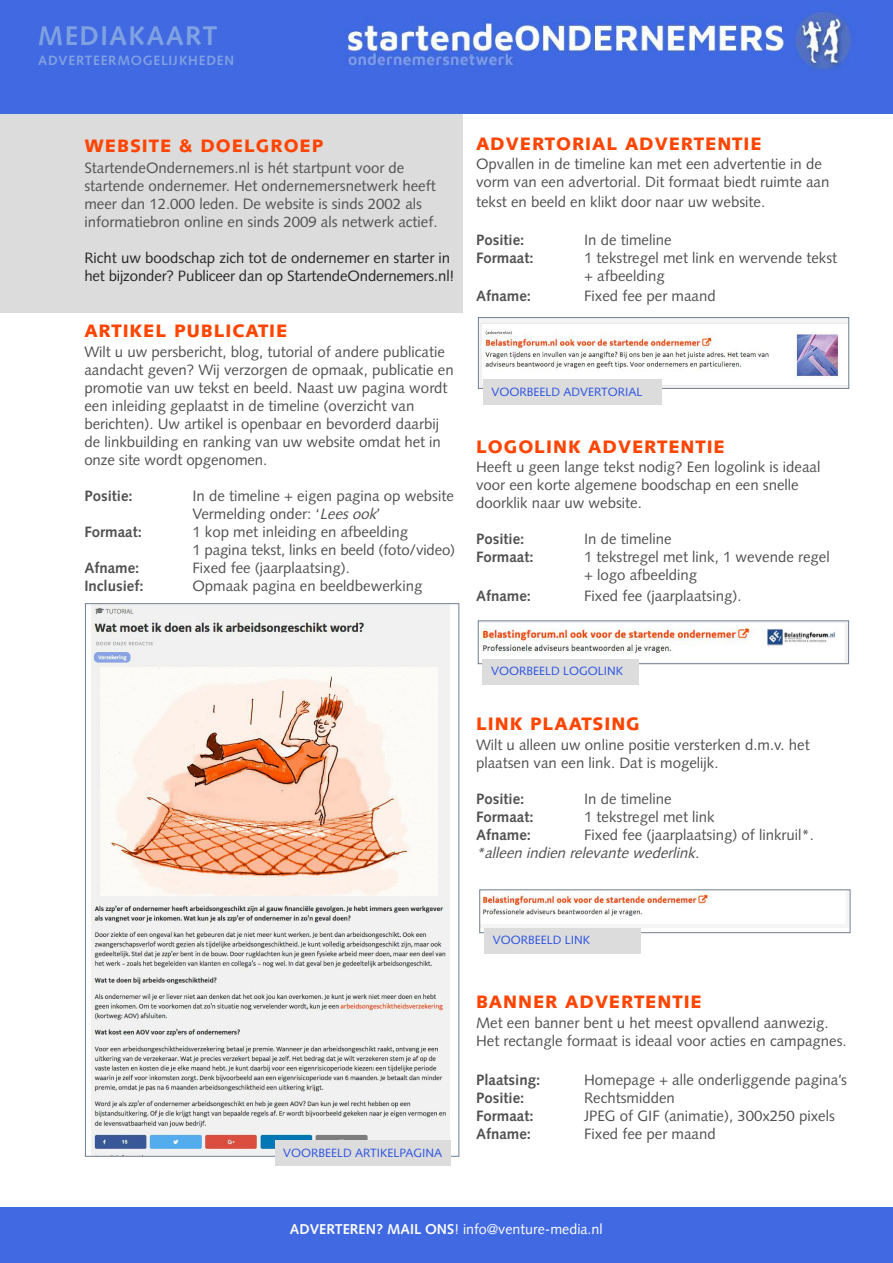
<style>
.page{position:relative;width:893px;height:1263px;background:#fff}
.page>*{position:absolute;margin:0;border:0;box-sizing:border-box;transform-origin:0 0}
.t1{font:700 27px "Syntax LT";letter-spacing:.05em;color:#80a2e1}
.t2{font:900 18px "Syntax LT";letter-spacing:.05em;color:#ff4500}
.t3{font:15px/18px "Syntax LT";color:#525152}
.t4{font:700 15px "Syntax LT";color:#525152}
.t5{font:15px/18px "Syntax LT";letter-spacing:-.01em;color:#272627}
.t6{font:italic 15px "Syntax LT";color:#525152}
.t7{font:14.25px "Syntax LT";color:#fff}
.t8{font:700 13.5px "Syntax LT";letter-spacing:.06em;color:#80a2e1}
.t9{font:12px "Syntax LT";color:#2b52e1}
.s1{font-style:italic}
.s2{font-weight:700}
</style>
<div class="page">
<div style="left:0;top:108px;width:463px;height:205px;background:#dcdcdc"></div>
<div style="left:0;top:1207px;width:893px;height:56px;background:#4169e1"></div>
<div style="left:0;top:0;width:893px;height:114px;background:#4169e1"></div>
<img style="left:339px;top:11px;width:512px;height:59px">
<img style="left:480px;top:622px;width:367px;height:40px">
<div style="left:478px;top:620px;width:371px;height:44px;border:1px solid #708090"></div>
<div style="left:483px;top:659px;width:156px;height:25px;background:#dcdcdc"></div>
<img style="left:91px;top:605px;width:358px;height:550px">
<div style="left:275px;top:1140px;width:175px;height:26px;background:#dcdcdc"></div>
<img style="left:480px;top:320px;width:367px;height:67px">
<div style="left:478px;top:317px;width:371px;height:72px;border:1px solid #708090"></div>
<div style="left:483px;top:380px;width:178px;height:25px;background:#dcdcdc"></div>
<img style="left:481px;top:891px;width:367px;height:34px">
<div style="left:479px;top:889px;width:371px;height:44px;border:1px solid #708090"></div>
<div style="left:484px;top:928px;width:156px;height:25px;background:#dcdcdc"></div>
<h1 class="t1" style="left:38px;top:25px;width:181px">MEDIAKAART</h1>
<p class="t8" style="left:38px;top:54px;width:197px">ADVERTEERMOGELIJKHEDEN</p>
<p class="t2" style="left:84px;top:138px;width:241px">WEBSITE &amp; DOELGROEP</p>
<p class="t3" style="left:84px;top:160px;width:355px">StartendeOndernemers.nl is hét startpunt voor de startende ondernemer. Het ondernemersnetwerk heeft meer dan 12.000 leden. De website is sinds 2002 als informatiebron online en sinds 2009 als netwerk actief.</p>
<p class="t5" style="left:84px;top:250px;width:372px">Richt uw boodschap zich tot de ondernemer en starter in het bijzonder? Publiceer dan op StartendeOndernemers.nl!</p>
<p class="t2" style="left:84px;top:324px;width:205px">ARTIKEL PUBLICATIE</p>
<p class="t3" style="left:84px;top:344px;width:371px">Wilt u uw persbericht, blog, tutorial of andere publicatie aandacht geven? Wij verzorgen de opmaak, publicatie en promotie van uw tekst en beeld. Naast uw pagina wordt een inleiding geplaatst in de timeline (overzicht van berichten). Uw artikel is openbaar en bevorderd daarbij de linkbuilding en ranking van uw website omdat het in onze site wordt opgenomen.</p>
<p class="t4" style="left:84px;top:490px;width:50px">Positie:</p>
<p class="t3" style="left:192px;top:488px;width:263px">In de timeline + eigen pagina op website<br>Vermelding onder: ‘<span class="s1">Leesook</span>’</p>
<p class="t4" style="left:84px;top:526px;width:59px">Formaat:</p>
<p class="t3" style="left:192px;top:524px;width:264px">1 kop met inleiding en afbeelding<br>1 pagina tekst, links en beeld (foto/video)</p>
<p class="t4" style="left:84px;top:562px;width:57px">Afname:</p>
<p class="t3" style="left:192px;top:560px;width:159px">Fixed fee (jaarplaatsing).</p>
<p class="t4" style="left:84px;top:580px;width:61px">Inclusief:</p>
<p class="t3" style="left:192px;top:578px;width:232px">Opmaak pagina en beeldbewerking</p>
<p class="t2" style="left:476px;top:136px;width:287px">ADVERTORIAL ADVERTENTIE</p>
<p class="t3" style="left:476px;top:156px;width:355px">Opvallen in de timeline kan met een advertentie in de vorm van een advertorial. Dit formaat biedt ruimte aan</p>
<p class="t3" style="left:476px;top:194px;width:291px">tekst en beeld en klikt door naar uw website.</p>
<p class="t4" style="left:476px;top:233px;width:50px">Positie:</p>
<p class="t3" style="left:584px;top:232px;width:89px">In de timeline</p>
<p class="t4" style="left:476px;top:251px;width:59px">Formaat:</p>
<p class="t3" style="left:584px;top:250px;width:255px">1 tekstregel met link en wervende tekst + afbeelding</p>
<p class="t4" style="left:476px;top:290px;width:57px">Afname:</p>
<p class="t3" style="left:584px;top:288px;width:133px">Fixed fee per maand</p>
<p class="t9" style="left:491px;top:387px;width:153px">VOORBEELD ADVERTORIAL</p>
<p class="t2" style="left:476px;top:439px;width:250px">LOGOLINK ADVERTENTIE</p>
<p class="t3" style="left:476px;top:459px;width:346px">Heeft u geen lange tekst nodig? Een logolink is ideaal voor een korte algemene boodschap en een snelle doorklik naar uw website.</p>
<p class="t4" style="left:476px;top:533px;width:50px">Positie:</p>
<p class="t3" style="left:584px;top:531px;width:89px">In de timeline</p>
<p class="t4" style="left:476px;top:551px;width:59px">Formaat:</p>
<p class="t3" style="left:584px;top:549px;width:247px">1 tekstregel met link, 1 wevende regel + logo afbeelding</p>
<p class="t4" style="left:476px;top:589px;width:57px">Afname:</p>
<p class="t3" style="left:584px;top:588px;width:159px">Fixed fee (jaarplaatsing).</p>
<p class="t9" style="left:491px;top:666px;width:134px">VOORBEELD LOGOLINK</p>
<p class="t2" style="left:476px;top:717px;width:165px">LINK PLAATSING</p>
<p class="t3" style="left:476px;top:737px;width:335px">Wilt u alleen uw online positie versterken d.m.v. het plaatsen van een link. Dat is mogelijk.</p>
<p class="t4" style="left:476px;top:793px;width:50px">Positie:</p>
<p class="t3" style="left:584px;top:791px;width:89px">In de timeline</p>
<p class="t4" style="left:476px;top:811px;width:59px">Formaat:</p>
<p class="t3" style="left:584px;top:809px;width:132px">1 tekstregel met link</p>
<p class="t4" style="left:476px;top:829px;width:57px">Afname:</p>
<p class="t3" style="left:584px;top:827px;width:232px">Fixed fee (jaarplaatsing) of linkruil*.</p>
<p class="t6" style="left:476px;top:847px;width:228px">*alleen indien relevante wederlink.</p>
<p class="t9" style="left:283px;top:1147px;width:161px">VOORBEELD ARTIKELPAGINA</p>
<p class="t9" style="left:493px;top:935px;width:99px">VOORBEELD LINK</p>
<p class="t2" style="left:476px;top:995px;width:227px">BANNER ADVERTENTIE</p>
<p class="t3" style="left:476px;top:1015px;width:372px">Met een banner bent u het meest opvallend aanwezig.<br>Het rectangle formaat is ideaal voor acties en campagnes.</p>
<p class="t4" style="left:476px;top:1074px;width:66px">Plaatsing:</p>
<p class="t3" style="left:584px;top:1072px;width:264px">Homepage + alle onderliggende pagina’s</p>
<p class="t4" style="left:476px;top:1092px;width:50px">Positie:</p>
<p class="t3" style="left:584px;top:1090px;width:92px">Rechtsmidden</p>
<p class="t4" style="left:476px;top:1110px;width:59px">Formaat:</p>
<p class="t3" style="left:584px;top:1108px;width:252px">JPEG of GIF (animatie), 300x250 pixels</p>
<p class="t4" style="left:476px;top:1128px;width:57px">Afname:</p>
<p class="t3" style="left:584px;top:1126px;width:133px">Fixed fee per maand</p>
<p class="t7" style="left:290px;top:1223px;width:314px"><span class="s2">ADVERTEREN? MAIL ONS</span>! info@venture-media.nl</p>
</div>
